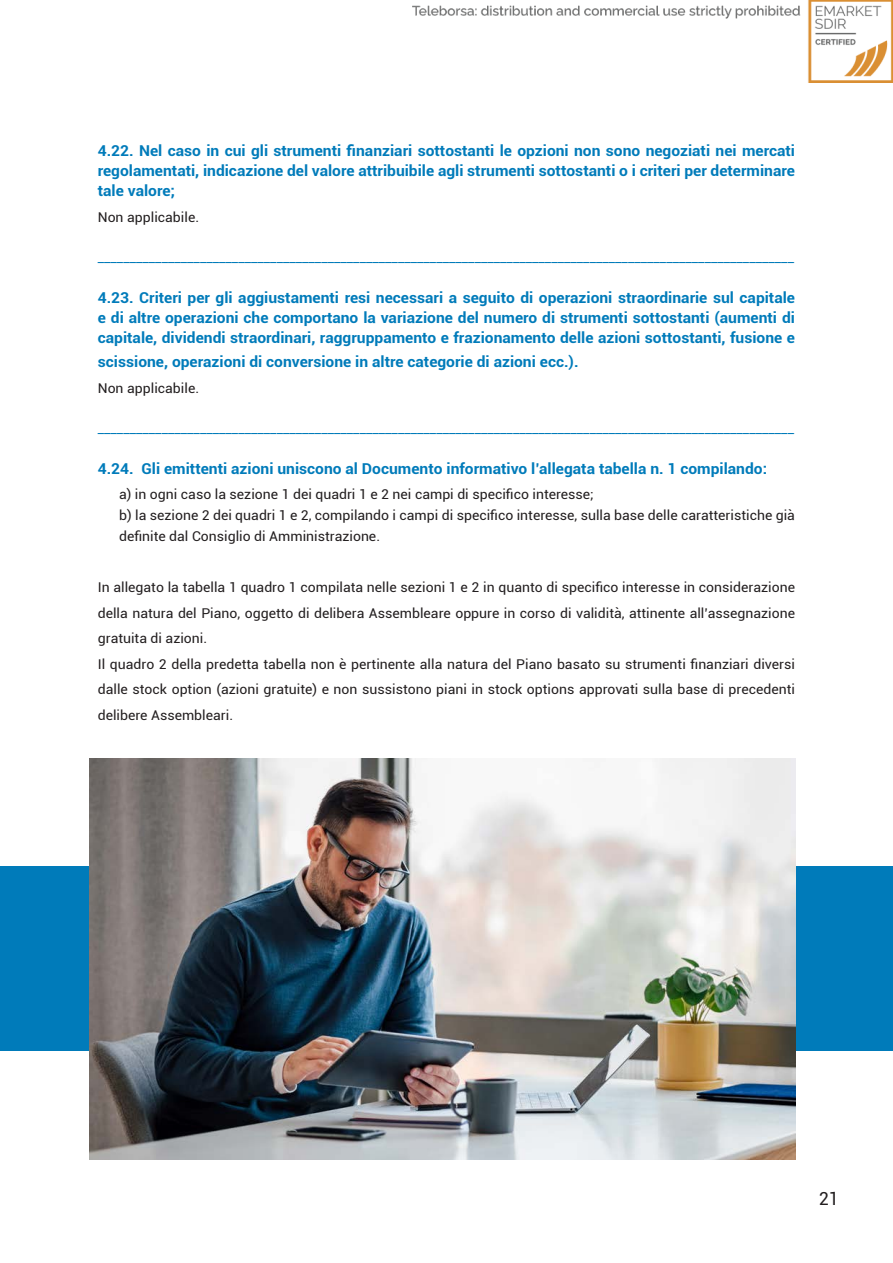
<style>
.page{position:relative;width:893px;height:1263px;background:#fff}
.page>*{position:absolute;margin:0;border:0;box-sizing:border-box;transform-origin:0 0}
.t1{font:18px "Roboto";color:#231f20}
.t2{font:700 15px/20.2px "Roboto";color:#007bba;text-align:justify;scale:1.04 1}
.t3{font:13.5px/25.5px "Roboto";color:#231f20;scale:1.04 1}
.t4{font:13.5px "Roboto";color:#007bba;scale:1.04 1}
</style>
<div class="page">
<div style="left:0;top:867px;width:893px;height:184px;background:#007bba"></div>
<img style="left:89px;top:758px;width:706px;height:402px">
<img style="left:413px;top:0;width:480px;height:82px">
<p class="t2" style="left:98px;top:140px;width:672px">4.22. Nel caso in cui gli strumenti finanziari sottostanti le opzioni non sono negoziati nei mercati regolamentati, indicazione del valore attribuibile agli strumenti sottostanti o i criteri per determinare tale valore;</p>
<p class="t3" style="left:98px;top:204px;width:99px">Non applicabile.</p>
<p class="t4" style="left:98px;top:248px;width:671px">_____________________________________________________________________________________________________________</p>
<p class="t2" style="left:98px;top:287px;width:672px">4.23. Criteri per gli aggiustamenti resi necessari a seguito di operazioni straordinarie sul capitale e di altre operazioni che comportano la variazione del numero di strumenti sottostanti (aumenti di capitale, dividendi straordinari, raggruppamento e frazionamento delle azioni sottostanti, fusione e</p>
<p class="t2" style="left:98px;top:351px;width:464px">scissione, operazioni di conversione in altre categorie di azioni ecc.).</p>
<p class="t3" style="left:98px;top:375px;width:99px">Non applicabile.</p>
<p class="t4" style="left:98px;top:419px;width:671px">_____________________________________________________________________________________________________________</p>
<p class="t2" style="left:98px;top:458px;width:645px">4.24. Gli emittenti azioni uniscono al Documento informativo l’allegata tabella n. 1 compilando:</p>
<p class="t3" style="left:119px;top:484px;width:651px;line-height:21px">a) in ogni caso la sezione 1 dei quadri 1 e 2 nei campi di specifico interesse;<br>b) la sezione 2 dei quadri 1 e 2, compilando i campi di specifico interesse, sulla base delle caratteristiche già definite dal Consiglio di Amministrazione.</p>
<p class="t3" style="left:98px;top:574px;width:672px">In allegato la tabella 1 quadro 1 compilata nelle sezioni 1 e 2 in quanto di specifico interesse in considerazione della natura del Piano, oggetto di delibera Assembleare oppure in corso di validità, attinente all’assegnazione gratuita di azioni.<br>Il quadro 2 della predetta tabella non è pertinente alla natura del Piano basato su strumenti finanziari diversi dalle stock option (azioni gratuite) e non sussistono piani in stock options approvati sulla base di precedenti delibere Assembleari.</p>
<h1 class="t1" style="left:819px;top:1186px;width:22px">21</h1>
</div>
